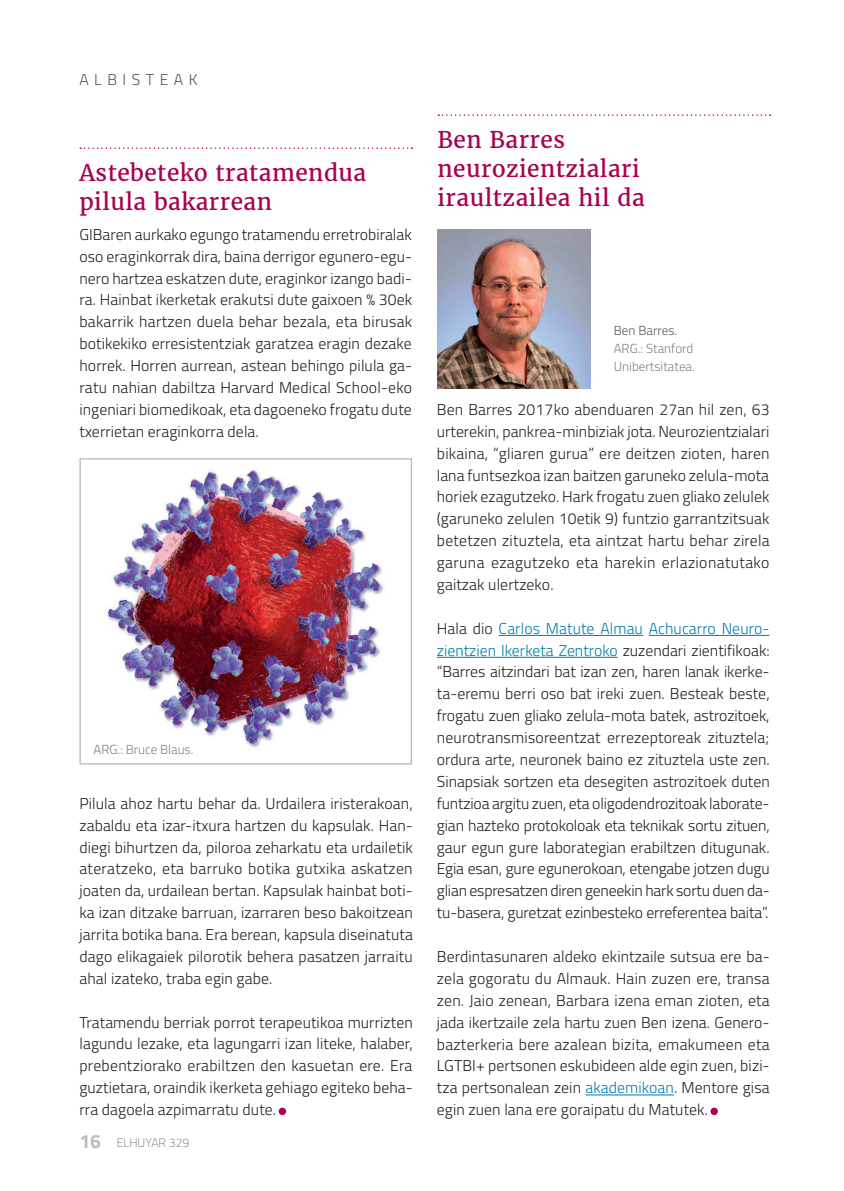
<style>
.page{position:relative;width:844px;height:1191px;background:#fff}
.page>*{position:absolute;margin:0;border:0;box-sizing:border-box;transform-origin:0 0}
.t1{font:22.75px/28.9px "Merriweather";letter-spacing:.02em;color:#a80150}
.t2{font:300 15.75px/21.9px "Titillium";letter-spacing:.005em;color:#231f20;text-align:justify}
.t3{font:300 15.75px "Titillium";letter-spacing:.35em;color:#57585a}
.t4{font:300 13.12px/17.5px "Titillium";color:#808285}
.t5{font:300 13.12px "Titillium";color:#57585a}
.t6{font:100 12.25px "Titillium";color:#57585a}
.s1{font-weight:700;font-size:19.25px;color:#bcbdc0}
.s2{color:#007caa}
</style>
<div class="page">
<svg style="left:80px;top:147px;width:332px;height:2px"></svg>
<img style="left:106px;top:469px;width:278px;height:279px">
<div style="left:79px;top:458px;width:333px;height:306px;border:1px solid #bcbdc0"></div>
<svg style="left:438px;top:114px;width:332px;height:2px"></svg>
<img style="left:437px;top:230px;width:153px;height:158px">
<div style="left:278px;top:1107px;width:8px;height:8px;background:#a80150;border-radius:50%"></div>
<hr style="left:498px;top:635px;width:145px;height:1px;background:#007caa">
<hr style="left:648px;top:635px;width:121px;height:1px;background:#007caa">
<hr style="left:437px;top:657px;width:180px;height:1px;background:#007caa">
<hr style="left:585px;top:1094px;width:88px;height:1px;background:#007caa">
<div style="left:710px;top:1107px;width:7px;height:8px;background:#a80150;border-radius:50%"></div>
<p class="t3" style="left:79px;top:68px;width:120px">ALBISTEAK</p>
<h1 class="t1" style="left:79px;top:159px;width:288px">Astebeteko tratamendua pilula bakarrean</h1>
<p class="t2" style="left:79px;top:222px;width:334px">GIBaren aurkako egungo tratamendu erretrobiralak oso eraginkorrak dira, baina derrigor egunero-egu&shy;nero hartzea eskatzen dute, eraginkor izango badi&shy;ra. Hainbat ikerketak erakutsi dute gaixoen % 30ek bakarrik hartzen duela behar bezala, eta birusak botikekiko erresistentziak garatzea eragin dezake horrek. Horren aurrean, astean behingo pilula ga&shy;ratu nahian dabiltza Harvard Medical School-eko ingeniari biomedikoak, eta dagoeneko frogatu dute txerrietan eraginkorra dela.</p>
<p class="t4" style="left:94px;top:740px;width:101px">ARG.: Bruce Blaus.</p>
<p class="t2" style="left:79px;top:791px;width:335px">Pilula ahoz hartu behar da. Urdailera iristerakoan, zabaldu eta izar-itxura hartzen du kapsulak. Han&shy;diegi bihurtzen da, piloroa zeharkatu eta urdailetik ateratzeko, eta barruko botika gutxika askatzen joaten da, urdailean bertan. Kapsulak hainbat boti&shy;ka izan ditzake barruan, izarraren beso bakoitzean jarrita botika bana. Era berean, kapsula diseinatuta dago elikagaiek pilorotik behera pasatzen jarraitu ahal izateko, traba egin gabe.</p>
<p class="t2" style="left:79px;top:1010px;width:335px">Tratamendu berriak porrot terapeutikoa murrizten lagundu lezake, eta lagungarri izan liteke, halaber, prebentziorako erabiltzen den kasuetan ere. Era guztietara, oraindik ikerketa gehiago egiteko beha&shy;rra dagoela azpimarratu dute.</p>
<p class="t6" style="left:79px;top:1133px;width:111px"><span class="s1">16</span> ELHUYAR 329</p>
<h1 class="t1" style="left:437px;top:126px;width:209px">Ben Barres neurozientzialari iraultzailea hil da</h1>
<p class="t5" style="left:613px;top:321px;width:65px">Ben Barres.</p>
<p class="t4" style="left:613px;top:339px;width:82px">ARG.: Stanford<br>Unibertsitatea.</p>
<p class="t2" style="left:437px;top:397px;width:334px">Ben Barres 2017ko abenduaren 27an hil zen, 63 urterekin, pankrea-minbiziak jota. Neurozientzialari bikaina, “gliaren gurua” ere deitzen zioten, haren lana funtsezkoa izan baitzen garuneko zelula-mota horiek ezagutzeko. Hark frogatu zuen gliako zelulek (garuneko zelulen 10etik 9) funtzio garrantzitsuak betetzen zituztela, eta aintzat hartu behar zirela garuna ezagutzeko eta harekin erlazionatutako gaitzak ulertzeko.</p>
<p class="t2" style="left:437px;top:616px;width:334px">Hala dio <span class="s2">Carlos Matute Almau Achucarro Neuro&shy;zientzien Ikerketa Zentroko</span> zuzendari zientifikoak: “Barres aitzindari bat izan zen, haren lanak ikerke&shy;ta-eremu berri oso bat ireki zuen. Besteak beste, frogatu zuen gliako zelula-mota batek, astrozitoek, neurotransmisoreentzat errezeptoreak zituztela; ordura arte, neuronek baino ez zituztela uste zen.<br>Sinapsiak sortzen eta desegiten astrozitoek duten funtzioa argitu zuen, eta oligodendrozitoak laborate&shy;gian hazteko protokoloak eta teknikak sortu zituen, gaur egun gure laborategian erabiltzen ditugunak.<br>Egia esan, gure egunerokoan, etengabe jotzen dugu glian espresatzen diren geneekin hark sortu duen da&shy;tu-basera, guretzat ezinbesteko erreferentea baita”.</p>
<p class="t2" style="left:437px;top:944px;width:334px">Berdintasunaren aldeko ekintzaile sutsua ere ba&shy;zela gogoratu du Almauk. Hain zuzen ere, transa zen. Jaio zenean, Barbara izena eman zioten, eta jada ikertzaile zela hartu zuen Ben izena. Genero&shy;bazterkeria bere azalean bizita, emakumeen eta LGTBI+ pertsonen eskubideen alde egin zuen, bizi&shy;tza pertsonalean zein <span class="s2">akademikoan</span>. Mentore gisa egin zuen lana ere goraipatu du Matutek.</p>
</div>
